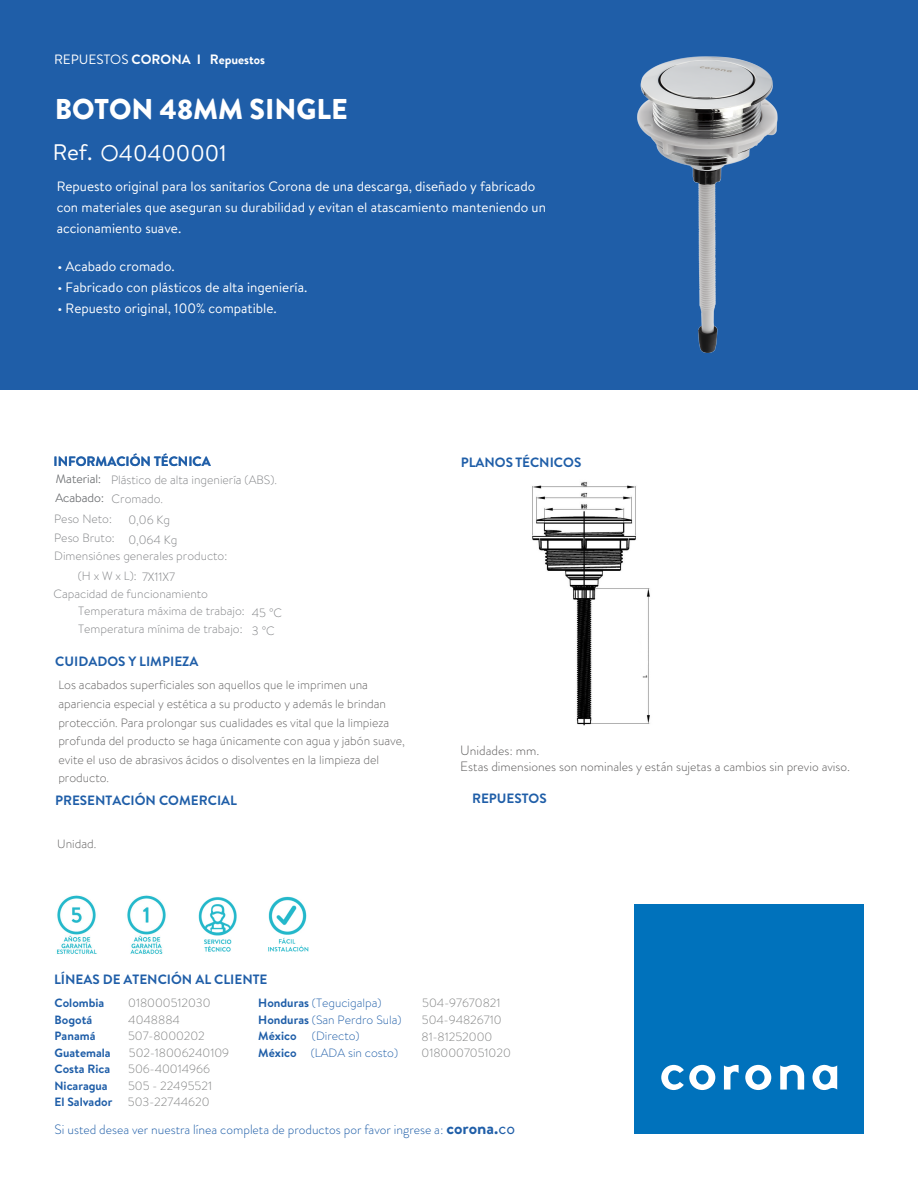
<style>
.page{position:relative;width:918px;height:1188px;background:#fff}
.page>*{position:absolute;margin:0;border:0;box-sizing:border-box;transform-origin:0 0}
.t1{font:900 28.5px "Brandon Grotesque";color:#fff}
.t2{font:22.5px "Brandon Text";color:#fff}
.t3{font:13.5px/21.1px "Brandon Text";color:#fff}
.t4{font:700 13.5px "Brandon Grotesque";color:#1f5ea8}
.t5{font:300 13.5px/16.2px "Brandon Grotesque";color:#5d5c5c}
.t6{font:300 13.5px "Brandon Grotesque";color:#1f5ea8}
.t7{font:13.5px "Brandon Grotesque";color:#fff}
.t8{font:700 13.5px "Brandon Grotesque";color:#fff}
.t9{font:300 12px/18.6px "Brandon Text";color:#5d5c5c}
.t10{font:300 12px/16.8px "Brandon Text";color:#808285}
.t11{font:300 12px/15.8px "Brandon Text";color:#828383}
.t12{font:300 12px/17.7px "Brandon Text";color:#1f5ea8}
.t13{font:700 12px "Brandon Text";color:#1f5ea8}
.s1{font-weight:700}
.s2{font-weight:700;font-size:18px}
.s3{font-weight:400;font-size:18px}
</style>
<div class="page">
<div style="left:0;top:0;width:918px;height:389px;background:#1f5ea8"></div>
<div style="left:634px;top:904px;width:230px;height:230px;background:#0072bc"></div>
<svg style="left:661px;top:1065px;width:54px;height:25px"></svg>
<svg style="left:745px;top:1065px;width:26px;height:25px"></svg>
<svg style="left:780px;top:1065px;width:24px;height:25px"></svg>
<svg style="left:812px;top:1065px;width:25px;height:25px"></svg>
<svg style="left:724px;top:1065px;width:15px;height:25px"></svg>
<img style="left:637px;top:56px;width:141px;height:297px">
<img style="left:532px;top:481px;width:118px;height:245px">
<img style="left:56px;top:895px;width:253px;height:59px">
<p class="t7" style="left:54px;top:50px;width:148px">REPUESTOS <span class="s1">CORONA I</span></p>
<p class="t8" style="left:210px;top:50px;width:57px">Repuestos</p>
<h1 class="t1" style="left:55px;top:89px;width:295px">BOTON 48MM SINGLE</h1>
<h2 class="t2" style="left:53px;top:136px;width:41px">Ref.</h2>
<h2 class="t2" style="left:100px;top:138px;width:128px">O40400001</h2>
<p class="t3" style="left:57px;top:175px;width:491px">Repuesto original para los sanitarios Corona de una descarga, diseñado y fabricado con materiales que aseguran su durabilidad y evitan el atascamiento manteniendo un accionamiento suave.</p>
<p class="t3" style="left:57px;top:255px;width:119px">• Acabado cromado.</p>
<p class="t3" style="left:57px;top:277px;width:251px">• Fabricado con plásticos de alta ingeniería.</p>
<p class="t3" style="left:57px;top:298px;width:221px">• Repuesto original, 100% compatible.</p>
<p class="t4" style="left:54px;top:452px;width:159px">INFORMACIÓN TÉCNICA</p>
<p class="t10" style="left:56px;top:469px;width:50px;line-height:18.8px">Material:<br>Acabado:</p>
<p class="t10" style="left:111px;top:470px;width:168px;line-height:18.6px">Plástico de alta ingeniería (ABS).<br>Cromado.</p>
<p class="t10" style="left:128px;top:509px;width:51px;line-height:19.6px">0,06 Kg<br>0,064 Kg</p>
<p class="t10" style="left:54px;top:510px;width:59px">Peso Neto:</p>
<p class="t10" style="left:54px;top:529px;width:62px">Peso Bruto:</p>
<p class="t10" style="left:54px;top:547px;width:175px">Dimensiónes generales producto:</p>
<p class="t10" style="left:78px;top:567px;width:60px">(H x W x L):</p>
<p class="t10" style="left:78px;top:585px;width:168px;text-indent:-25px">Capacidad de funcionamiento<br>Temperatura máxima de trabajo:</p>
<p class="t10" style="left:78px;top:620px;width:166px">Temperatura mínima de trabajo:</p>
<p class="t10" style="left:142px;top:568px;width:35px">7X11X7</p>
<p class="t10" style="left:252px;top:603px;width:32px;line-height:18.5px">45 °C<br>3 °C</p>
<p class="t4" style="left:55px;top:652px;width:145px">CUIDADOS Y LIMPIEZA</p>
<p class="t9" style="left:58px;top:676px;width:348px">Los acabados superficiales son aquellos que le imprimen una apariencia especial y estética a su producto y además le brindan protección. Para prolongar sus cualidades es vital que la limpieza profunda del producto se haga únicamente con agua y jabón suave, evite el uso de abrasivos ácidos o disolventes en la limpieza del producto.</p>
<p class="t4" style="left:55px;top:791px;width:183px">PRESENTACIÓN COMERCIAL</p>
<p class="t9" style="left:57px;top:834px;width:41px">Unidad.</p>
<p class="t4" style="left:461px;top:453px;width:122px">PLANOS TÉCNICOS</p>
<p class="t5" style="left:460px;top:742px;width:392px">Unidades: mm.<br>Estas dimensiones son nominales y están sujetas a cambios sin previo aviso.</p>
<p class="t4" style="left:472px;top:789px;width:76px">REPUESTOS</p>
<p class="t4" style="left:54px;top:970px;width:215px">LÍNEAS DE ATENCIÓN AL CLIENTE</p>
<p class="t13" style="left:55px;top:995px;width:51px">Colombia</p>
<p class="t11" style="left:128px;top:995px;width:84px">018000512030</p>
<p class="t13" style="left:55px;top:1011px;width:39px">Bogotá</p>
<p class="t11" style="left:128px;top:1012px;width:53px">4048884</p>
<p class="t13" style="left:55px;top:1028px;width:42px">Panamá</p>
<p class="t11" style="left:128px;top:1028px;width:78px">507-8000202</p>
<p class="t13" style="left:55px;top:1044px;width:58px">Guatemala</p>
<p class="t11" style="left:129px;top:1045px;width:102px">502-18006240109</p>
<p class="t13" style="left:55px;top:1061px;width:57px">Costa Rica</p>
<p class="t11" style="left:128px;top:1061px;width:83px">506-40014966</p>
<p class="t13" style="left:55px;top:1077px;width:55px">Nicaragua</p>
<p class="t11" style="left:128px;top:1078px;width:85px">505 - 22495521</p>
<p class="t13" style="left:55px;top:1094px;width:59px">El Salvador</p>
<p class="t11" style="left:128px;top:1094px;width:83px">503-22744620</p>
<p class="t12" style="left:258px;top:994px;width:125px"><span class="s1">Honduras</span> (Tegucigalpa)</p>
<p class="t11" style="left:422px;top:995px;width:80px">504-97670821</p>
<p class="t12" style="left:258px;top:1011px;width:145px"><span class="s1">Honduras</span> (San Perdro Sula)</p>
<p class="t11" style="left:422px;top:1012px;width:81px">504-94826710</p>
<p class="t13" style="left:258px;top:1027px;width:40px">México</p>
<p class="t12" style="left:258px;top:1026px;width:141px;text-indent:54px">(Directo)<br><span class="s1">México</span> (LADA sin costo)</p>
<p class="t11" style="left:422px;top:1029px;width:91px">81-81252000<br>0180007051020</p>
<p class="t6" style="left:55px;top:1120px;width:462px">Si usted desea ver nuestra línea completa de productos por favor ingrese a: <span class="s2">corona.</span><span class="s3">co</span></p>
</div>
